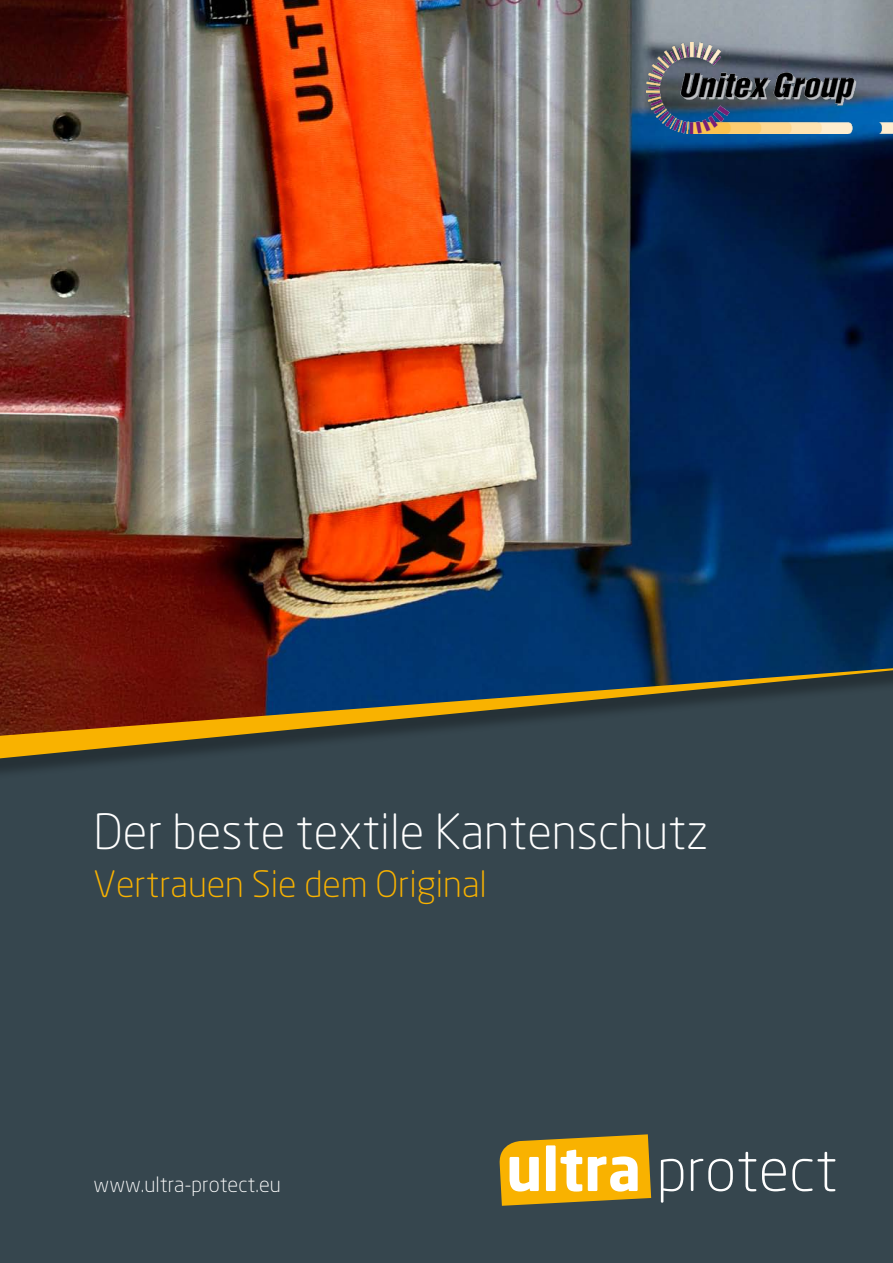
<style>
.page{position:relative;width:893px;height:1263px;background:#36464e}
.page>*{position:absolute;margin:0;border:0;box-sizing:border-box;transform-origin:0 0}
.t1{font:300 48px "Neo Sans";color:#fff}
.t2{font:300 36px "Neo Sans";color:#f9b200}
.t3{font:300 21px "Neo Sans";color:#fff}
</style>
<div class="page">
<svg style="left:661px;top:1152px;width:174px;height:50px"></svg>
<svg style="left:499px;top:1134px;width:152px;height:72px;background:#dfb64a"></svg>
<svg style="left:0;top:736px;width:364px;height:22px"></svg>
<img style="left:0;top:0;width:893px;height:736px">
<img style="left:646px;top:43px;width:247px;height:90px">
<p class="t1" style="left:94px;top:811px;width:616px">Der beste textile Kantenschutz</p>
<p class="t2" style="left:94px;top:868px;width:395px">Vertrauen Sie dem Original</p>
<p class="t3" style="left:94px;top:1175px;width:189px">www.ultra-protect.eu</p>
</div>
